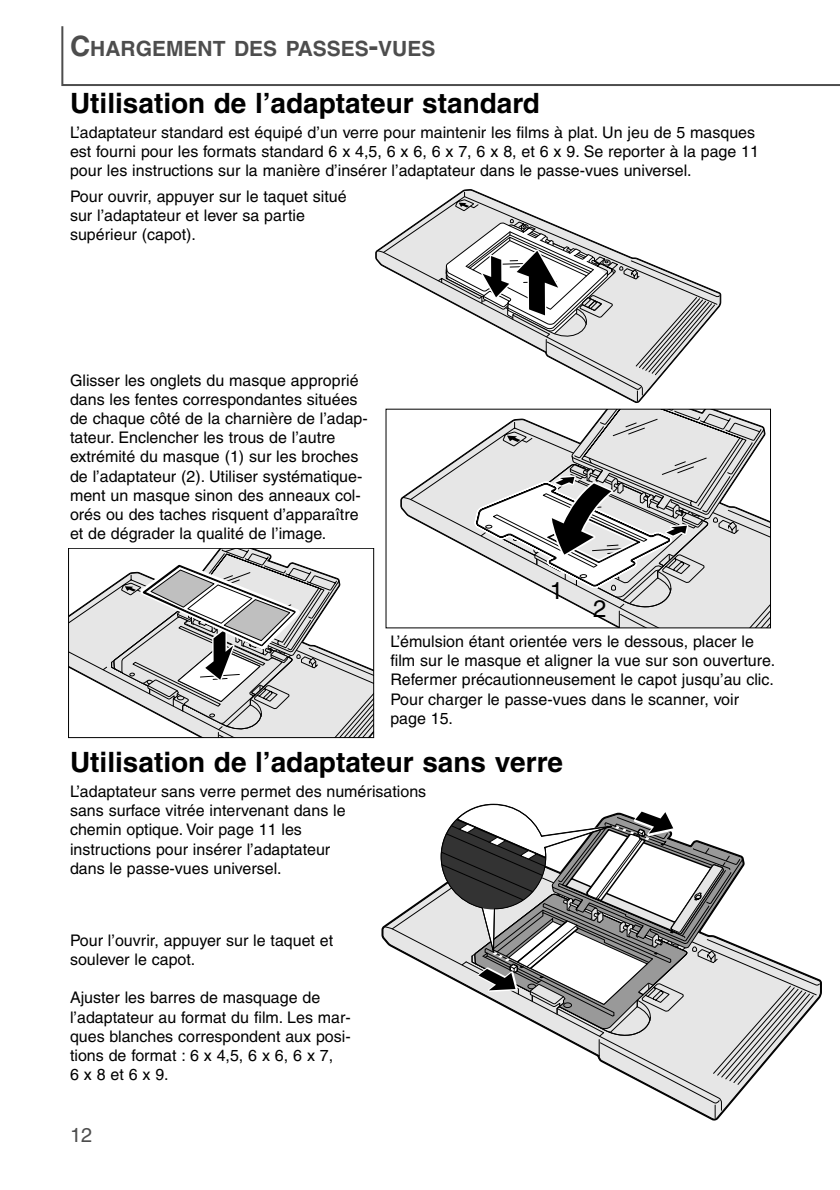
<style>
.page{position:relative;width:840px;height:1190px;background:#fff}
.page>*{position:absolute;margin:0;border:0;box-sizing:border-box;transform-origin:0 0}
.t1{font:700 28px "Helvetica";color:#000}
.t2{font:24px "Helvetica";color:#000}
.t3{font:700 21px "Helvetica";color:#4d4d4d}
.t4{font:20px "Helvetica";color:#4d4d4d}
.t5{font:16px/19.2px "Helvetica";color:#000}
.s1{font-size:28px}
</style>
<div class="page">
<svg style="left:61px;top:26px;width:779px;height:60px"></svg>
<svg style="left:70px;top:550px;width:302px;height:186px"></svg>
<div style="left:68px;top:548px;width:306px;height:190px;border:1px solid #000"></div>
<svg style="left:410px;top:449px;width:60px;height:101px"></svg>
<svg style="left:470px;top:411px;width:299px;height:215px"></svg>
<svg style="left:444px;top:192px;width:276px;height:209px"></svg>
<svg style="left:377px;top:203px;width:338px;height:193px"></svg>
<svg style="left:392px;top:857px;width:428px;height:261px"></svg>
<svg style="left:462px;top:961px;width:352px;height:124px"></svg>
<svg style="left:440px;top:803px;width:303px;height:253px"></svg>
<h3 class="t3" style="left:70px;top:41px;width:367px"><span class="s1">C</span>HARGEMENT DES PASSES<span class="s1">-</span>VUES</h3>
<h1 class="t1" style="left:70px;top:93px;width:471px">Utilisation de l’adaptateur standard</h1>
<p class="t5" style="left:70px;top:124px;width:691px">L’adaptateur standard est équipé d’un verre pour maintenir les films à plat. Un jeu de 5 masques est fourni pour les formats standard 6 x 4,5, 6 x 6, 6 x 7, 6 x 8, et 6 x 9. Se reporter à la page 11 pour les instructions sur la manière d’insérer l’adaptateur dans le passe-vues universel.</p>
<p class="t5" style="left:70px;top:188px;width:278px">Pour ouvrir, appuyer sur le taquet situé sur l’adaptateur et lever sa partie supérieur (capot).</p>
<p class="t5" style="left:70px;top:372px;width:299px">Glisser les onglets du masque approprié dans les fentes correspondantes situées de chaque côté de la charnière de l’adap&shy;tateur. Enclencher les trous de l’autre extrémité du masque (1) sur les broches de l’adaptateur (2). Utiliser systématique&shy;ment un masque sinon des anneaux col&shy;orés ou des taches risquent d’apparaître et de dégrader la qualité de l’image.</p>
<h2 class="t2" style="left:550px;top:581px;width:15px">1</h2>
<h2 class="t2" style="left:593px;top:600px;width:15px">2</h2>
<p class="t5" style="left:390px;top:633px;width:386px">L’émulsion étant orientée vers le dessous, placer le film sur le masque et aligner la vue sur son ouverture.<br>Refermer précautionneusement le capot jusqu’au clic.<br>Pour charger le passe-vues dans le scanner, voir page 15.</p>
<h1 class="t1" style="left:70px;top:752px;width:495px">Utilisation de l’adaptateur sans verre</h1>
<p class="t5" style="left:70px;top:783px;width:358px">L’adaptateur sans verre permet des numérisations sans surface vitrée intervenant dans le<br>chemin optique. Voir page 11 les<br>instructions pour insérer l’adaptateur<br>dans le passe-vues universel.</p>
<p class="t5" style="left:70px;top:932px;width:265px">Pour l’ouvrir, appuyer sur le taquet et soulever le capot.</p>
<p class="t5" style="left:70px;top:990px;width:282px">Ajuster les barres de masquage de l’adaptateur au format du film. Les mar&shy;ques blanches correspondent aux posi&shy;tions de format : 6 x 4,5, 6 x 6, 6 x 7,<br>6 x 8 et 6 x 9.</p>
<p class="t4" style="left:70px;top:1127px;width:24px">12</p>
</div>
